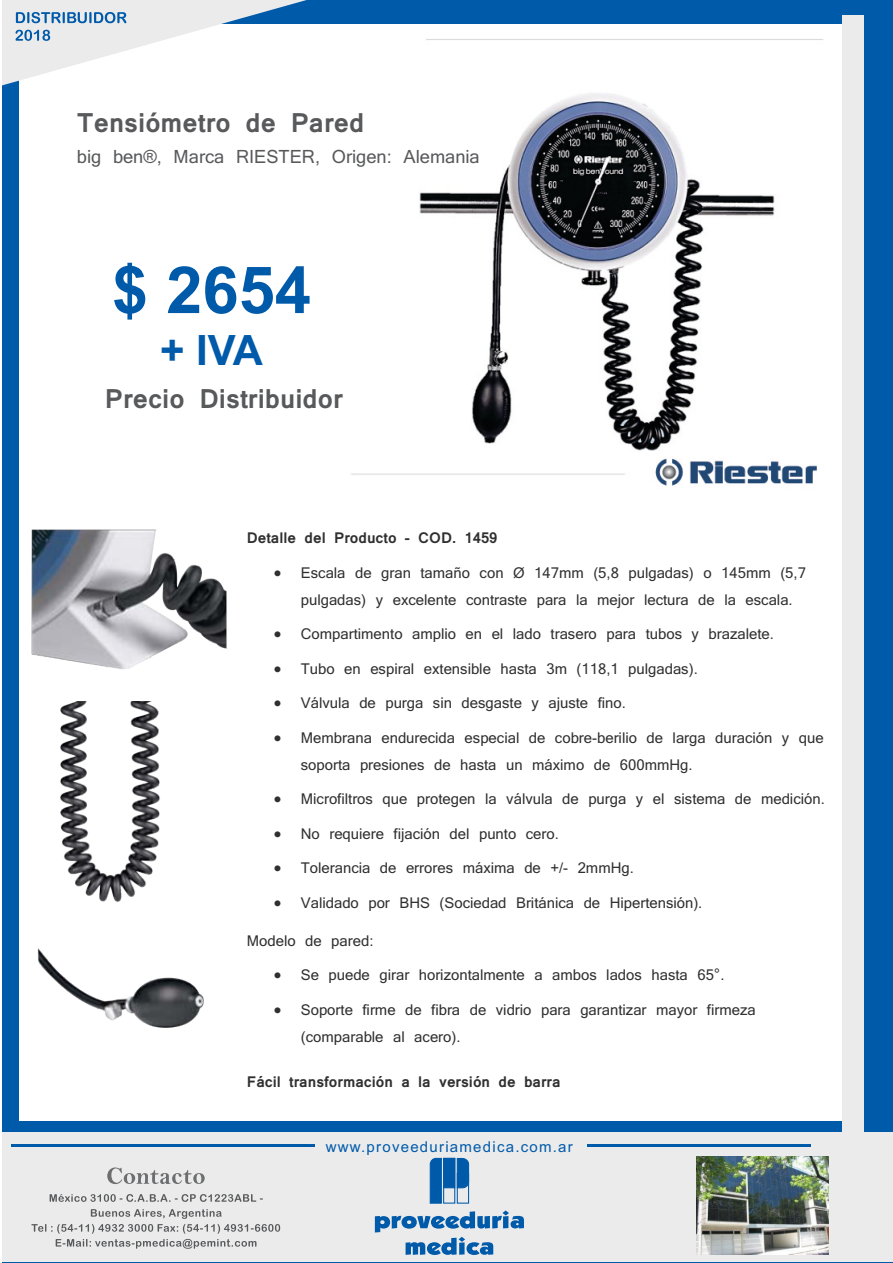
<style>
.page{position:relative;width:893px;height:1263px;background:#fff}
.page>*{position:absolute;margin:0;border:0;box-sizing:border-box;transform-origin:0 0}
.t1{font:700 65.1px "Arial";color:#005aaa}
.t2{font:700 41.85px "Arial";color:#005aaa}
.t3{font:700 29.25px "Latha";color:#58595b}
.t4{font:20.25px "Latha";color:#58595b}
.t5{font:16.5px/27px "Latha";color:#303030}
.t6{font:700 16.5px "Latha";color:#303030}
.t7{font:15px "Arial";letter-spacing:.085em;color:#005aaa}
</style>
<div class="page">
<div style="left:2px;top:0;width:891px;height:1263px;background:#005aaa"></div>
<div style="left:20px;top:25px;width:834px;height:1096px;background:#fff"></div>
<div style="left:842px;top:15px;width:22px;height:1244px;background:#ebebeb"></div>
<div style="left:2px;top:1133px;width:891px;height:129px;background:#ebebeb"></div>
<svg style="left:429px;top:1157px;width:41px;height:47px"></svg>
<svg style="left:375px;top:1210px;width:149px;height:45px"></svg>
<hr style="left:11px;top:1145px;width:304px;height:2px;background:#005aaa">
<svg style="left:31px;top:1194px;width:249px;height:55px"></svg>
<svg style="left:107px;top:1167px;width:98px;height:17px"></svg>
<hr style="left:587px;top:1145px;width:223px;height:2px;background:#005aaa">
<img style="left:697px;top:1156px;width:131px;height:98px">
<svg style="left:2px;top:0;width:311px;height:85px"></svg>
<img style="left:351px;top:39px;width:473px;height:447px">
<img style="left:31px;top:529px;width:197px;height:499px">
<h3 class="t3" style="left:77px;top:105px;width:289px">Tensiómetro de Pared</h3>
<p class="t4" style="left:77px;top:144px;width:404px">big ben®, Marca RIESTER, Origen: Alemania</p>
<h1 class="t1" style="left:112px;top:266px;width:201px">$ 2654</h1>
<h2 class="t2" style="left:160px;top:334px;width:104px">+ IVA</h2>
<h3 class="t3" style="left:105px;top:381px;width:239px">Precio Distribuidor</h3>
<p class="t6" style="left:247px;top:528px;width:252px">Detalle del Producto - COD. 1459</p>
<p class="t5" style="left:301px;top:558px;width:507px;text-indent:-27px">• Escala de gran tamaño con Ø 147mm (5,8 pulgadas) o 145mm (5,7 pulgadas) y excelente contraste para la mejor lectura de la escala.</p>
<p class="t5" style="left:274px;top:620px;width:502px">• Compartimento amplio en el lado trasero para tubos y brazalete.</p>
<p class="t5" style="left:274px;top:654px;width:425px">• Tubo en espiral extensible hasta 3m (118,1 pulgadas).</p>
<p class="t5" style="left:274px;top:689px;width:354px">• Válvula de purga sin desgaste y ajuste fino.</p>
<p class="t5" style="left:301px;top:723px;width:524px;text-indent:-27px">• Membrana endurecida especial de cobre-berilio de larga duración y que soporta presiones de hasta un máximo de 600mmHg.</p>
<p class="t5" style="left:274px;top:785px;width:552px">• Microfiltros que protegen la válvula de purga y el sistema de medición.</p>
<p class="t5" style="left:274px;top:819px;width:286px">• No requiere fijación del punto cero.</p>
<p class="t5" style="left:274px;top:854px;width:361px">• Tolerancia de errores máxima de +/- 2mmHg.</p>
<p class="t5" style="left:274px;top:888px;width:430px">• Validado por BHS (Sociedad Británica de Hipertensión).</p>
<p class="t5" style="left:247px;top:926px;width:128px">Modelo de pared:</p>
<p class="t5" style="left:274px;top:961px;width:452px">• Se puede girar horizontalmente a ambos lados hasta 65°.</p>
<p class="t5" style="left:301px;top:995px;width:456px;text-indent:-27px">• Soporte firme de fibra de vidrio para garantizar mayor firmeza (comparable al acero).</p>
<p class="t6" style="left:247px;top:1072px;width:315px">Fácil transformación a la versión de barra</p>
<p class="t7" style="left:326px;top:1140px;width:249px">www.proveeduriamedica.com.ar</p>
</div>
